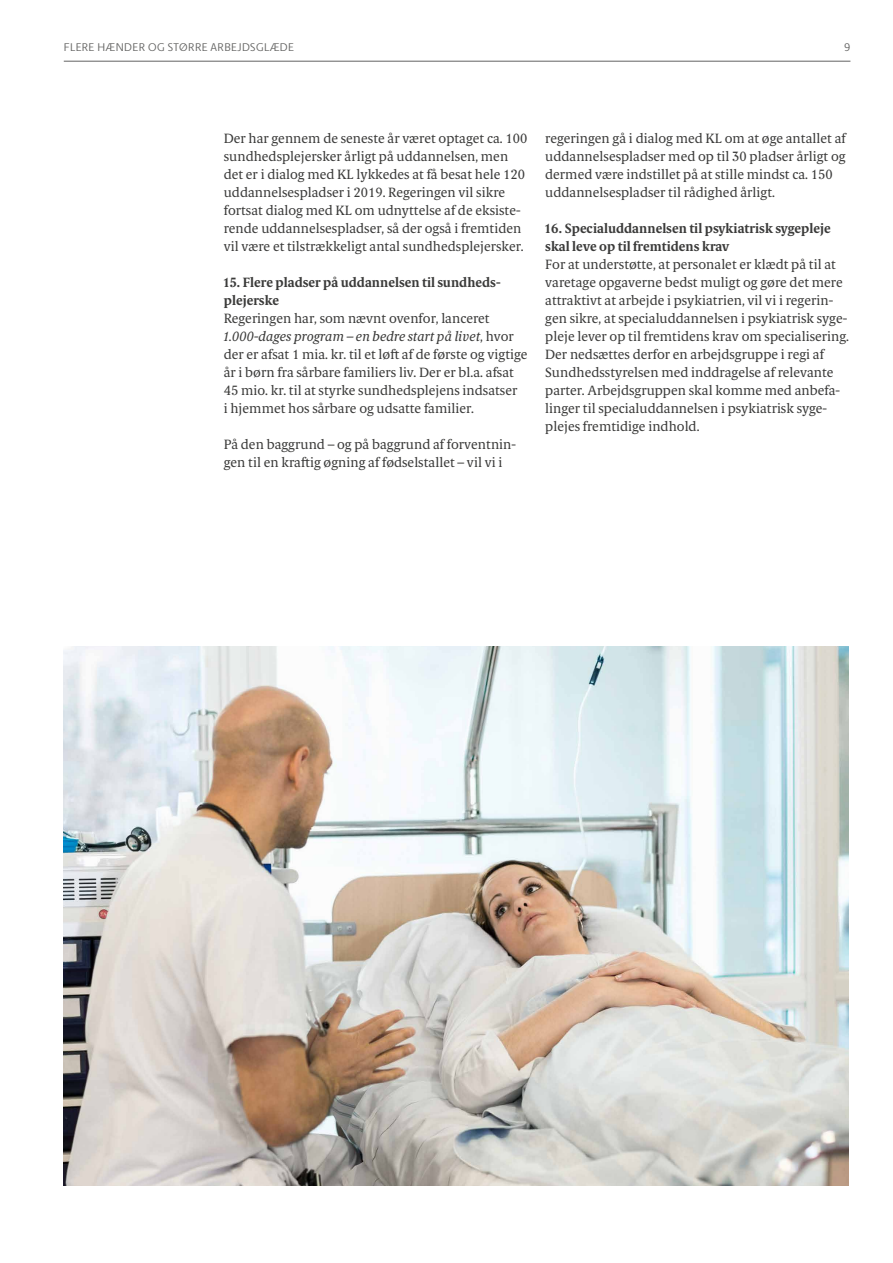
<style>
.page{position:relative;width:893px;height:1263px;background:#fff}
.page>*{position:absolute;margin:0;border:0;box-sizing:border-box;transform-origin:0 0}
.t1{font:13.5px/18px "Berlingske Serif Text";color:#3b3b3a}
.t2{font:700 13.5px/18px "Berlingske Serif Text";color:#3b3b3a}
.t3{font:11.25px "Berlingske Sans";letter-spacing:.04em;color:#636362}
.s1{font-style:italic}
</style>
<div class="page">
<img style="left:64px;top:646px;width:785px;height:540px">
<hr style="left:64px;top:61px;width:786px;height:1px;background:#636362">
<p class="t3" style="left:64px;top:39px;width:231px">FLERE HÆNDER OG STØRRE ARBEJDSGLÆDE</p>
<p class="t3" style="left:844px;top:39px;width:8px">9</p>
<p class="t1" style="left:224px;top:129px;width:305px">Der har gennem de seneste år været optaget ca. 100 sundhedsplejersker årligt på uddannelsen, men det er i dialog med KL lykkedes at få besat hele 120 uddannelsespladser i 2019. Regeringen vil sikre fortsat dialog med KL om udnyttelse af de eksiste&shy;rende uddannelsespladser, så der også i fremtiden vil være et tilstrækkeligt antal sundhedsplejersker.</p>
<p class="t2" style="left:224px;top:273px;width:278px">15. Flere pladser på uddannelsen til sundheds&shy;plejerske</p>
<p class="t1" style="left:224px;top:309px;width:305px">Regeringen har, som nævnt ovenfor, lanceret <span class="s1">1.000-dages program – en bedre start på livet</span>, hvor der er afsat 1 mia. kr. til et løft af de første og vigtige år i børn fra sårbare familiers liv. Der er bl.a. afsat 45 mio. kr. til at styrke sundhedsplejens indsatser<br>i hjemmet hos sårbare og udsatte familier.</p>
<p class="t1" style="left:224px;top:435px;width:293px">På den baggrund – og på baggrund af forventnin&shy;gen til en kraftig øgning af fødselstallet – vil vi i</p>
<p class="t1" style="left:545px;top:129px;width:302px">regeringen gå i dialog med KL om at øge antallet af uddannelsespladser med op til 30 pladser årligt og dermed være indstillet på at stille mindst ca. 150 uddannelsespladser til rådighed årligt.</p>
<p class="t2" style="left:545px;top:219px;width:287px">16. Specialuddannelsen til psykiatrisk sygepleje skal leve op til fremtidens krav</p>
<p class="t1" style="left:545px;top:255px;width:305px">For at understøtte, at personalet er klædt på til at varetage opgaverne bedst muligt og gøre det mere attraktivt at arbejde i psykiatrien, vil vi i regerin&shy;gen sikre, at specialuddannelsen i psykiatrisk syge&shy;pleje lever op til fremtidens krav om specialisering.<br>Der nedsættes derfor en arbejdsgruppe i regi af Sundhedsstyrelsen med inddragelse af relevante parter. Arbejdsgruppen skal komme med anbefa&shy;linger til specialuddannelsen i psykiatrisk syge&shy;plejes fremtidige indhold.</p>
</div>
